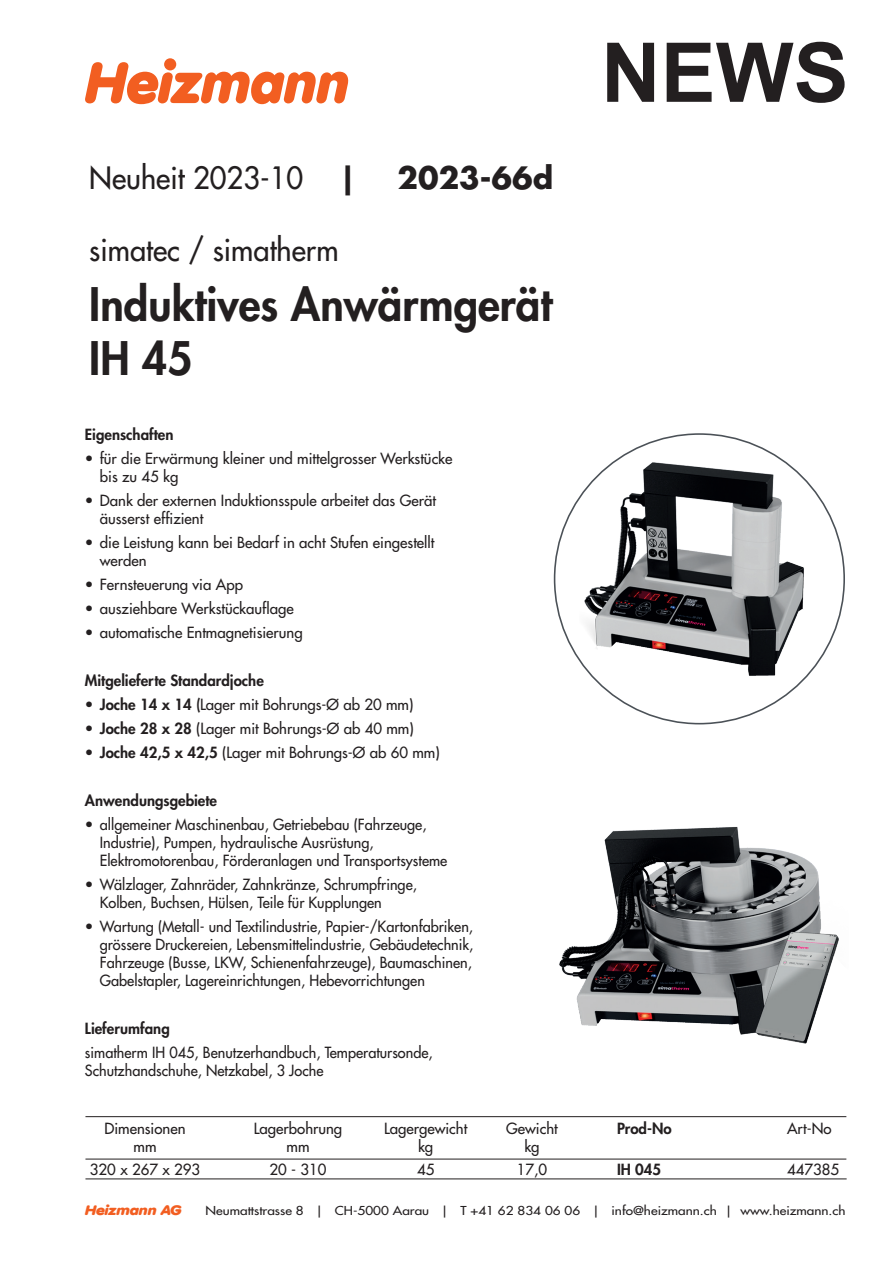
<style>
.page{position:relative;width:893px;height:1263px;background:#fff}
.page>*{position:absolute;margin:0;border:0;box-sizing:border-box;transform-origin:0 0}
.t1{font:700 82.5px "Arial";color:#231f20}
.t2{font:italic 900 57px "VAG Rounded Next";color:#f25e21}
.t3{font:800 45px/54px "Futura Std";color:#231f20}
.t4{font:500 30px "Futura Std";color:#231f20}
.t5{font:700 30px "Futura Std";color:#231f20}
.t6{font:500 15px/18px "Futura Std";color:#231f20}
.t7{font:800 15px "Futura Std";color:#231f20}
.t8{font:italic 900 13.5px "VAG Rounded Next";color:#f25e21;scale:1.15 1}
.t9{font:500 12px "Futura Std";color:#231f20;scale:1.13 1}
.s1{font-weight:700}
.s2{font-weight:800}
</style>
<div class="page">
<hr style="left:85px;top:1116px;width:761px;height:1px;background:#231f20">
<hr style="left:85px;top:1179px;width:762px;height:1px;background:#231f20">
<hr style="left:85px;top:1159px;width:761px;height:1px;background:#231f20">
<img style="left:559px;top:826px;width:280px;height:218px">
<img style="left:561px;top:434px;width:283px;height:279px">
<h2 class="t2" style="left:85px;top:43px;width:265px">Heizmann</h2>
<h3 class="t4" style="left:89px;top:159px;width:269px">Neuheit 2023-10 <span class="s1">|</span></h3>
<h3 class="t5" style="left:398px;top:158px;width:157px">2023-66d</h3>
<h3 class="t4" style="left:89px;top:231px;width:251px">simatec / simatherm</h3>
<h3 class="t3" style="left:89px;top:278px;width:465px">Induktives Anwärmgerät<br>IH 45</h3>
<p class="t7" style="left:85px;top:425px;width:90px">Eigenschaften</p>
<p class="t6" style="left:100px;top:449px;width:354px;text-indent:-15px">• für die Erwärmung kleiner und mittelgrosser Werkstücke bis zu 45 kg</p>
<p class="t6" style="left:100px;top:491px;width:338px;text-indent:-15px">• Dank der externen Induktionsspule arbeitet das Gerät äusserst effizient</p>
<p class="t6" style="left:100px;top:533px;width:336px;text-indent:-15px">• die Leistung kann bei Bedarf in acht Stufen eingestellt werden</p>
<p class="t6" style="left:85px;top:575px;width:160px">• Fernsteuerung via App</p>
<p class="t6" style="left:85px;top:599px;width:210px">• ausziehbare Werkstückauflage</p>
<p class="t6" style="left:85px;top:623px;width:219px">• automatische Entmagnetisierung</p>
<p class="t7" style="left:85px;top:671px;width:180px">Mitgelieferte Standardjoche</p>
<p class="t6" style="left:85px;top:695px;width:330px"><span class="s2">• Joche 14 x 14 (</span>Lager mit Bohrungs-Ø ab 20 mm)</p>
<p class="t6" style="left:85px;top:719px;width:330px"><span class="s2">• Joche 28 x 28</span> (Lager mit Bohrungs-Ø ab 40 mm)</p>
<p class="t6" style="left:85px;top:743px;width:356px"><span class="s2">• Joche 42,5 x 42,5</span> (Lager mit Bohrungs-Ø ab 60 mm)</p>
<p class="t7" style="left:85px;top:791px;width:134px">Anwendungsgebiete</p>
<p class="t6" style="left:100px;top:815px;width:349px;text-indent:-15px"><span class="s2">•</span> allgemeiner Maschinenbau, Getriebebau (Fahrzeuge,<br>Industrie), Pumpen, hydraulische Ausrüstung,<br>Elektromotorenbau, Förderanlagen und Transportsysteme</p>
<p class="t6" style="left:100px;top:875px;width:319px;text-indent:-15px"><span class="s2">•</span> Wälzlager, Zahnräder, Zahnkränze, Schrumpfringe,<br>Kolben, Buchsen, Hülsen, Teile für Kupplungen</p>
<p class="t6" style="left:100px;top:917px;width:375px;text-align:justify;text-indent:-15px"><span class="s2">•</span> Wartung (Metall- und Textilindustrie, Papier-/Kartonfabriken, grössere Druckereien, Lebensmittelindustrie, Gebäudetechnik, Fahrzeuge (Busse, LKW, Schienenfahrzeuge), Baumaschinen, Gabelstapler, Lagereinrichtungen, Hebevorrichtungen</p>
<p class="t7" style="left:85px;top:1019px;width:86px">Lieferumfang</p>
<p class="t6" style="left:85px;top:1043px;width:349px">simatherm IH 045, Benutzerhandbuch, Temperatursonde,<br>Schutzhandschuhe, Netzkabel, 3 Joche</p>
<h1 class="t1" style="left:601px;top:15px;width:249px">NEWS</h1>
<p class="t6" style="left:104px;top:1119px;width:83px">Dimensionen</p>
<p class="t6" style="left:254px;top:1119px;width:90px">Lagerbohrung</p>
<p class="t6" style="left:384px;top:1119px;width:85px">Lagergewicht</p>
<p class="t6" style="left:506px;top:1119px;width:53px">Gewicht</p>
<p class="t7" style="left:617px;top:1118px;width:56px">Prod-No</p>
<p class="t6" style="left:787px;top:1119px;width:46px">Art-No</p>
<p class="t6" style="left:133px;top:1137px;width:25px">mm</p>
<p class="t6" style="left:287px;top:1137px;width:25px">mm</p>
<p class="t6" style="left:418px;top:1137px;width:17px">kg</p>
<p class="t6" style="left:524px;top:1137px;width:17px">kg</p>
<p class="t6" style="left:90px;top:1160px;width:112px">320 x 267 x 293</p>
<p class="t6" style="left:270px;top:1160px;width:58px">20 - 310</p>
<p class="t6" style="left:417px;top:1160px;width:19px">45</p>
<p class="t6" style="left:517px;top:1160px;width:32px">17,0</p>
<p class="t7" style="left:617px;top:1160px;width:46px">IH 045</p>
<p class="t6" style="left:787px;top:1160px;width:54px">447385</p>
<p class="t8" style="left:85px;top:1201px;width:86px">Heizmann AG</p>
<p class="t9" style="left:206px;top:1203px;width:568px">Neumattstrasse 8 | CH-5000 Aarau | T +41 62 834 06 06 | info@heizmann.ch | www.heizmann.ch</p>
</div>
